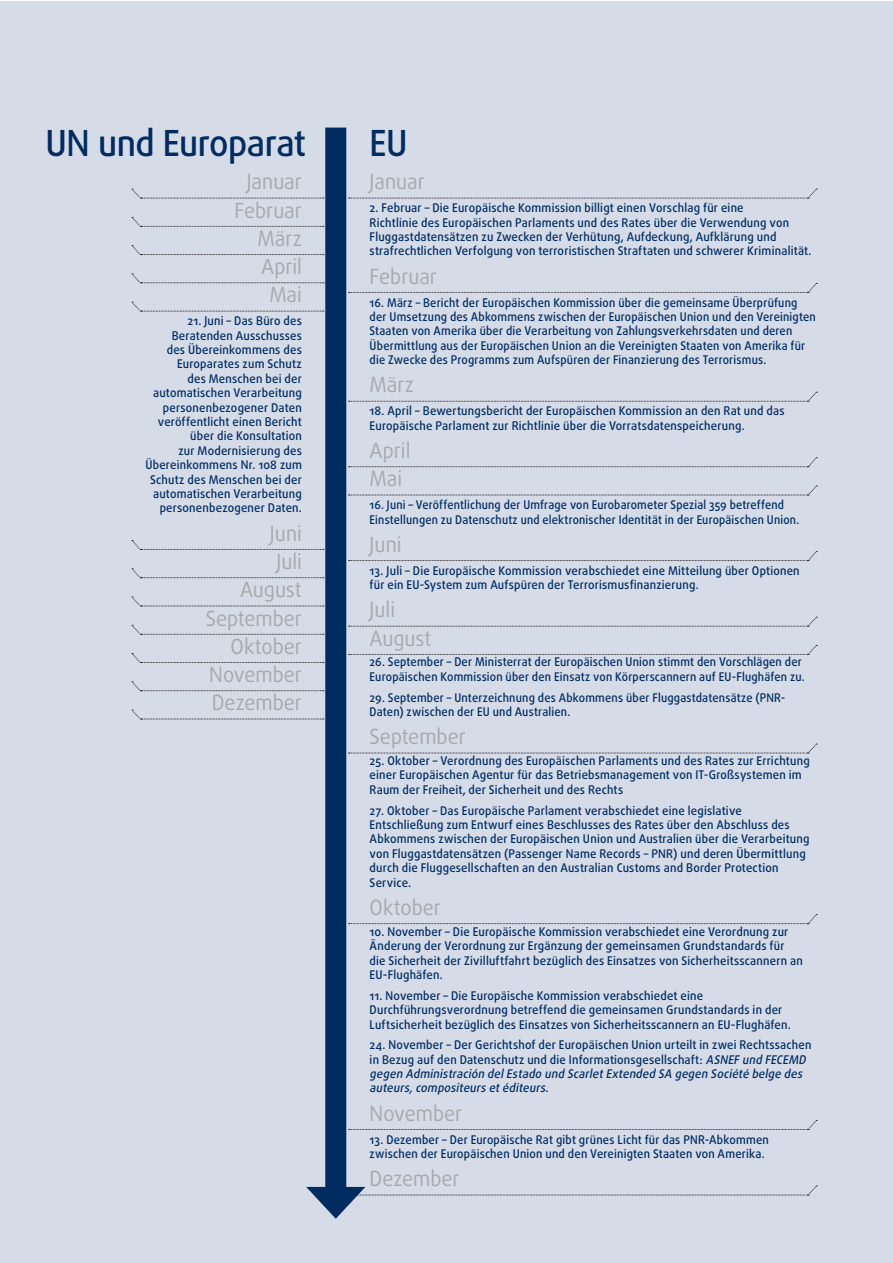
<style>
.page{position:relative;width:893px;height:1263px;background:#fff}
.page>*{position:absolute;margin:0;border:0;box-sizing:border-box;transform-origin:0 0}
.t1{font:500 36px "Daxline Pro";letter-spacing:-.015em;color:#002c62;scale:.95 1}
.t2{font:21px/28.2px "Daxline Pro";color:#a8a9ad;text-align:right;scale:.95 1}
.t3{font:500 12px/14.4px "Daxline Pro";letter-spacing:.02em;color:#002c62;scale:.95 1}
.t4{font:500 12px/14.4px "Daxline Pro";letter-spacing:.02em;color:#002c62;scale:.93 1}
.t5{font:500 12px/14.4px "Daxline Pro";letter-spacing:.02em;color:#002c62;scale:.92 1}
.t6{font:500 12px/14.4px "Daxline Pro";letter-spacing:.02em;color:#002c62;scale:.94 1}
.s1{font-style:italic}
</style>
<div class="page">
<div style="left:0;top:1px;width:892px;height:1262px;background:#d6dbe8"></div>
<svg style="left:132px;top:189px;width:192px;height:10px"></svg>
<svg style="left:132px;top:217px;width:192px;height:10px"></svg>
<svg style="left:132px;top:245px;width:192px;height:10px"></svg>
<svg style="left:132px;top:274px;width:192px;height:10px"></svg>
<svg style="left:132px;top:302px;width:192px;height:10px"></svg>
<svg style="left:132px;top:540px;width:192px;height:10px"></svg>
<svg style="left:132px;top:568px;width:192px;height:10px"></svg>
<svg style="left:132px;top:597px;width:192px;height:10px"></svg>
<svg style="left:132px;top:625px;width:192px;height:10px"></svg>
<svg style="left:132px;top:653px;width:192px;height:10px"></svg>
<svg style="left:132px;top:681px;width:192px;height:10px"></svg>
<svg style="left:132px;top:710px;width:192px;height:10px"></svg>
<svg style="left:349px;top:189px;width:468px;height:10px"></svg>
<svg style="left:349px;top:283px;width:468px;height:10px"></svg>
<svg style="left:349px;top:392px;width:468px;height:10px"></svg>
<svg style="left:349px;top:457px;width:468px;height:10px"></svg>
<svg style="left:349px;top:486px;width:468px;height:10px"></svg>
<svg style="left:349px;top:551px;width:468px;height:10px"></svg>
<svg style="left:349px;top:617px;width:468px;height:10px"></svg>
<svg style="left:349px;top:645px;width:468px;height:10px"></svg>
<svg style="left:349px;top:744px;width:468px;height:10px"></svg>
<svg style="left:349px;top:914px;width:468px;height:10px"></svg>
<svg style="left:349px;top:1120px;width:468px;height:10px"></svg>
<div style="left:325px;top:128px;width:21px;height:1071px;background:#002c62"></div>
<svg style="left:306px;top:1186px;width:511px;height:33px"></svg>
<h1 class="t1" style="left:45px;top:119px;width:276px">UN und Europarat</h1>
<h2 class="t2" style="left:235px;top:168px;width:72px">Januar<br>Februar<br>März<br>April<br>Mai</h2>
<p class="t3" style="left:145px;top:314px;width:166px;text-align:right">21. Juni – Das Büro des<br>Beratenden Ausschusses<br>des Übereinkommens des<br>Europarates zum Schutz<br>des Menschen bei der automatischen Verarbeitung personenbezogener Daten veröffentlicht einen Bericht über die Konsultation<br>zur Modernisierung des<br>Übereinkommens Nr. 108 zum<br>Schutz des Menschen bei der automatischen Verarbeitung personenbezogener Daten.</p>
<h2 class="t2" style="left:206px;top:519px;width:103px">Juni<br>Juli<br>August<br>September<br>Oktober<br>November<br>Dezember</h2>
<h1 class="t1" style="left:370px;top:119px;width:42px">EU</h1>
<h2 class="t2" style="left:370px;top:168px;width:60px">Januar</h2>
<p class="t3" style="left:370px;top:201px;width:467px">2. Februar – Die Europäische Kommission billigt einen Vorschlag für eine<br>Richtlinie des Europäischen Parlaments und des Rates über die Verwendung von Fluggastdatensätzen zu Zwecken der Verhütung, Aufdeckung, Aufklärung und strafrechtlichen Verfolgung von terroristischen Straftaten und schwerer Kriminalität.</p>
<h2 class="t2" style="left:370px;top:262px;width:72px">Februar</h2>
<p class="t4" style="left:370px;top:295px;width:481px">16. März – Bericht der Europäischen Kommission über die gemeinsame Überprüfung der Umsetzung des Abkommens zwischen der Europäischen Union und den Vereinigten Staaten von Amerika über die Verarbeitung von Zahlungsverkehrsdaten und deren Übermittlung aus der Europäischen Union an die Vereinigten Staaten von Amerika für die Zwecke des Programms zum Aufspüren der Finanzierung des Terrorismus.</p>
<h2 class="t2" style="left:370px;top:371px;width:48px">März</h2>
<p class="t3" style="left:370px;top:404px;width:438px">18. April – Bewertungsbericht der Europäischen Kommission an den Rat und das<br>Europäische Parlament zur Richtlinie über die Vorratsdatenspeicherung.</p>
<h2 class="t2" style="left:370px;top:436px;width:44px;text-align:left">April<br>Mai</h2>
<p class="t5" style="left:370px;top:498px;width:468px">16. Juni – Veröffentlichung der Umfrage von Eurobarometer Spezial 359 betreffend<br>Einstellungen zu Datenschutz und elektronischer Identität in der Europäischen Union.</p>
<h2 class="t2" style="left:370px;top:530px;width:35px">Juni</h2>
<p class="t3" style="left:370px;top:563px;width:454px">13. Juli – Die Europäische Kommission verabschiedet eine Mitteilung über Optionen für ein EU-System zum Aufspüren der Terrorismusfinanzierung.</p>
<h2 class="t2" style="left:370px;top:596px;width:67px;text-align:left">Juli<br>August</h2>
<p class="t4" style="left:370px;top:655px;width:469px">26. September – Der Ministerrat der Europäischen Union stimmt den Vorschlägen der<br>Europäischen Kommission über den Einsatz von Körperscannern auf EU-Flughäfen zu.</p>
<p class="t4" style="left:370px;top:690px;width:449px">29. September – Unterzeichnung des Abkommens über Fluggastdatensätze (PNR-<br>Daten) zwischen der EU und Australien.</p>
<h2 class="t2" style="left:370px;top:723px;width:103px">September</h2>
<p class="t3" style="left:370px;top:754px;width:465px">25. Oktober – Verordnung des Europäischen Parlaments und des Rates zur Errichtung einer Europäischen Agentur für das Betriebsmanagement von IT-Großsystemen im<br>Raum der Freiheit, der Sicherheit und des Rechts</p>
<p class="t3" style="left:370px;top:803px;width:465px">27. Oktober – Das Europäische Parlament verabschiedet eine legislative Entschließung zum Entwurf eines Beschlusses des Rates über den Abschluss des Abkommens zwischen der Europäischen Union und Australien über die Verarbeitung von Fluggastdatensätzen (Passenger Name Records – PNR) und deren Übermittlung durch die Fluggesellschaften an den Australian Customs and Border Protection Service.</p>
<h2 class="t2" style="left:370px;top:893px;width:77px">Oktober</h2>
<p class="t3" style="left:370px;top:924px;width:458px">10. November – Die Europäische Kommission verabschiedet eine Verordnung zur Änderung der Verordnung zur Ergänzung der gemeinsamen Grundstandards für die Sicherheit der Zivilluftfahrt bezüglich des Einsatzes von Sicherheitsscannern an EU-Flughäfen.</p>
<p class="t3" style="left:370px;top:988px;width:445px">11. November – Die Europäische Kommission verabschiedet eine<br>Durchführungsverordnung betreffend die gemeinsamen Grundstandards in der<br>Luftsicherheit bezüglich des Einsatzes von Sicherheitsscannern an EU-Flughäfen.</p>
<p class="t3" style="left:370px;top:1038px;width:467px">24. November – Der Gerichtshof der Europäischen Union urteilt in zwei Rechtssachen in Bezug auf den Datenschutz und die Informationsgesellschaft: <span class="s1">ASNEF und FECEMD gegen Administración delEstado und ScarletExtended SA gegen Société belge des auteurs,compositeursetéditeurs</span>.</p>
<h2 class="t2" style="left:370px;top:1099px;width:99px">November</h2>
<p class="t6" style="left:370px;top:1132px;width:426px">13. Dezember – Der Europäische Rat gibt grünes Licht für das PNR-Abkommen zwischen der Europäischen Union und den Vereinigten Staaten von Amerika.</p>
<h2 class="t2" style="left:370px;top:1165px;width:96px">Dezember</h2>
</div>
